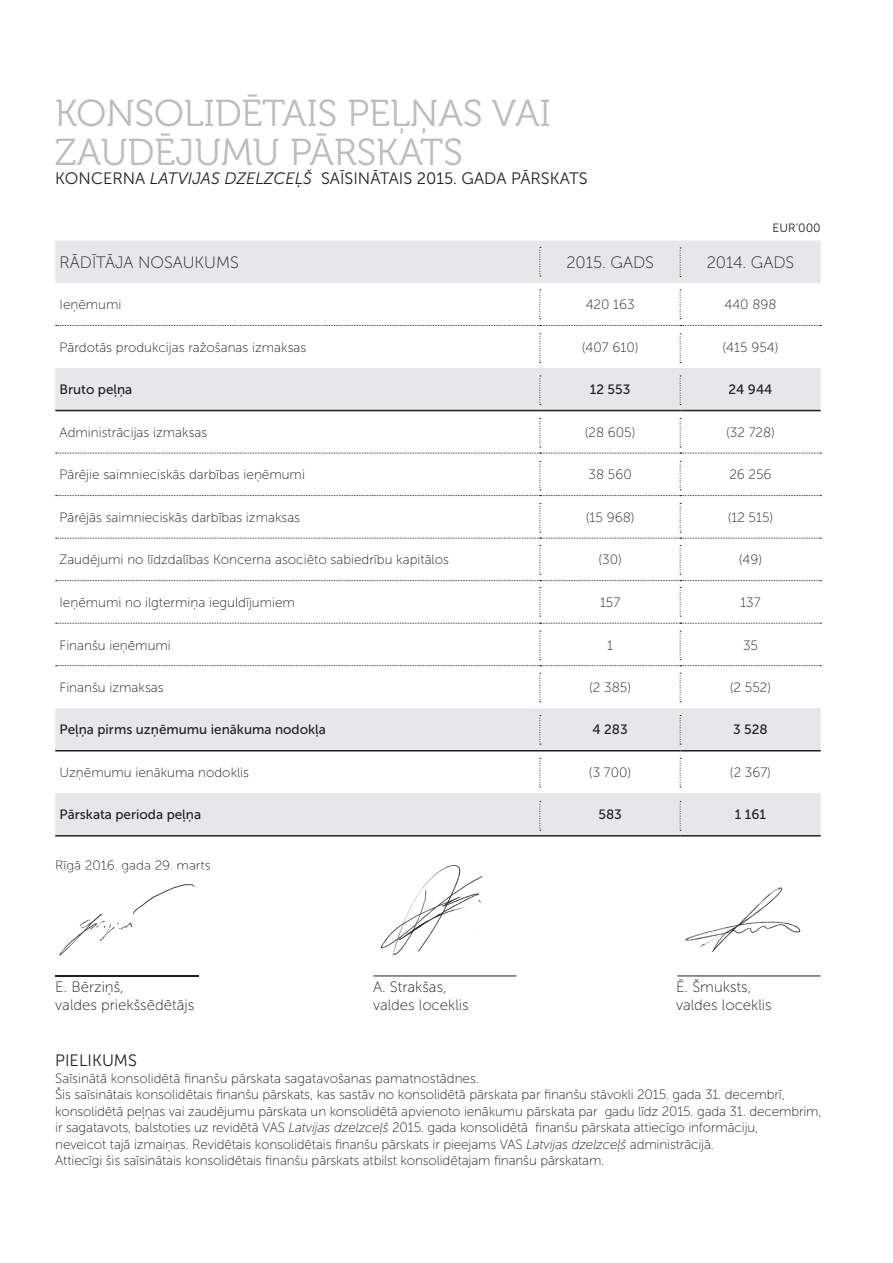
<style>
.page{position:relative;width:893px;height:1263px;background:#fff}
.page>*{position:absolute;margin:0;border:0;box-sizing:border-box;transform-origin:0 0}
.t1{font:37.5px/39px "Museo 300";color:#bcbdc0}
.t2{font:16.5px "Museo Sans 300";color:#231f20}
.t3{font:16.5px "Museo Sans 100";color:#231f20}
.t4{font:15px/18px "Museo Sans 100";color:#231f20}
.t5{font:13.5px/16.5px "Museo Sans 100";letter-spacing:-.01em;color:#231f20}
.t6{font:13.5px "Museo Sans 500";color:#231f20}
.t7{font:12px "Museo Sans 300";color:#231f20}
.s1{font-style:italic}
</style>
<div class="page">
<svg style="left:55px;top:240px;width:766px;height:595px"></svg>
<svg style="left:56px;top:325px;width:765px;height:1px"></svg>
<svg style="left:56px;top:623px;width:765px;height:1px"></svg>
<hr style="left:55px;top:410px;width:485px;height:1px;background:#231f20">
<hr style="left:540px;top:410px;width:140px;height:1px;background:#231f20">
<hr style="left:680px;top:410px;width:141px;height:1px;background:#231f20">
<hr style="left:55px;top:750px;width:485px;height:1px;background:#231f20">
<hr style="left:540px;top:750px;width:140px;height:1px;background:#231f20">
<hr style="left:680px;top:750px;width:141px;height:1px;background:#231f20">
<hr style="left:55px;top:835px;width:485px;height:1px;background:#231f20">
<hr style="left:540px;top:835px;width:140px;height:1px;background:#231f20">
<hr style="left:680px;top:835px;width:141px;height:1px;background:#231f20">
<svg style="left:539px;top:290px;width:2px;height:29px"></svg>
<svg style="left:539px;top:247px;width:2px;height:30px"></svg>
<svg style="left:539px;top:333px;width:2px;height:30px"></svg>
<svg style="left:539px;top:376px;width:2px;height:29px"></svg>
<svg style="left:539px;top:587px;width:2px;height:30px"></svg>
<svg style="left:539px;top:673px;width:2px;height:29px"></svg>
<svg style="left:539px;top:715px;width:2px;height:30px"></svg>
<svg style="left:539px;top:758px;width:2px;height:29px"></svg>
<svg style="left:539px;top:801px;width:2px;height:30px"></svg>
<svg style="left:680px;top:290px;width:1px;height:29px"></svg>
<svg style="left:680px;top:248px;width:1px;height:29px"></svg>
<svg style="left:680px;top:333px;width:1px;height:30px"></svg>
<svg style="left:680px;top:376px;width:1px;height:29px"></svg>
<svg style="left:56px;top:418px;width:765px;height:36px"></svg>
<svg style="left:56px;top:461px;width:765px;height:35px"></svg>
<svg style="left:56px;top:503px;width:765px;height:36px"></svg>
<svg style="left:56px;top:545px;width:765px;height:36px"></svg>
<svg style="left:680px;top:587px;width:1px;height:30px"></svg>
<svg style="left:56px;top:631px;width:765px;height:35px"></svg>
<svg style="left:680px;top:673px;width:1px;height:29px"></svg>
<svg style="left:680px;top:715px;width:1px;height:30px"></svg>
<svg style="left:680px;top:758px;width:1px;height:29px"></svg>
<svg style="left:680px;top:801px;width:1px;height:30px"></svg>
<hr style="left:373px;top:975px;width:144px;height:1px;background:#231f20">
<hr style="left:677px;top:975px;width:144px;height:1px;background:#231f20">
<img style="left:685px;top:887px;width:116px;height:65px">
<img style="left:380px;top:865px;width:103px;height:90px">
<img style="left:59px;top:872px;width:140px;height:104px">
<img style="left:68px;top:870px;width:61px;height:2px">
<img style="left:55px;top:975px;width:143px;height:1px">
<h1 class="t1" style="left:55px;top:94px;width:497px">KONSOLIDĒTAIS PEĻŅAS VAI<br>ZAUDĒJUMU PĀRSKATS</h1>
<p class="t2" style="left:55px;top:170px;width:534px">KONCERNA <span class="s1">LATVIJAS DZELZCEĻŠ</span> SAĪSINĀTAIS 2015. GADA PĀRSKATS</p>
<p class="t7" style="left:773px;top:221px;width:50px">EUR’000</p>
<p class="t3" style="left:60px;top:253px;width:181px">RĀDĪTĀJA NOSAUKUMS</p>
<p class="t3" style="left:566px;top:253px;width:89px">2015. GADS</p>
<p class="t3" style="left:707px;top:253px;width:89px">2014. GADS</p>
<p class="t5" style="left:60px;top:296px;width:63px">Ieņēmumi</p>
<p class="t5" style="left:586px;top:296px;width:51px">420 163</p>
<p class="t5" style="left:724px;top:296px;width:54px">440 898</p>
<p class="t5" style="left:60px;top:339px;width:248px">Pārdotās produkcijas ražošanas izmaksas</p>
<p class="t5" style="left:582px;top:339px;width:58px">(407 610)</p>
<p class="t5" style="left:722px;top:339px;width:58px">(415 954)</p>
<p class="t6" style="left:60px;top:382px;width:74px">Bruto peļņa</p>
<p class="t6" style="left:590px;top:382px;width:42px">12 553</p>
<p class="t6" style="left:729px;top:382px;width:45px">24 944</p>
<p class="t5" style="left:60px;top:424px;width:149px">Administrācijas izmaksas</p>
<p class="t5" style="left:585px;top:424px;width:52px">(28 605)</p>
<p class="t5" style="left:726px;top:424px;width:50px">(32 728)</p>
<p class="t5" style="left:60px;top:467px;width:247px">Pārējie saimnieciskās darbības ieņēmumi</p>
<p class="t5" style="left:589px;top:467px;width:45px">38 560</p>
<p class="t5" style="left:729px;top:467px;width:44px">26 256</p>
<p class="t5" style="left:59px;top:509px;width:242px">Pārējās saimnieciskās darbības izmaksas</p>
<p class="t5" style="left:586px;top:509px;width:50px">(15 968)</p>
<p class="t5" style="left:728px;top:509px;width:47px">(12 515)</p>
<p class="t5" style="left:59px;top:552px;width:391px">Zaudējumi no līdzdalības Koncerna asociēto sabiedrību kapitālos</p>
<p class="t5" style="left:598px;top:552px;width:25px">(30)</p>
<p class="t5" style="left:739px;top:552px;width:25px">(49)</p>
<p class="t5" style="left:59px;top:594px;width:237px">Ieņēmumi no ilgtermiņa ieguldījumiem</p>
<p class="t5" style="left:600px;top:594px;width:22px">157</p>
<p class="t5" style="left:740px;top:594px;width:22px">137</p>
<p class="t5" style="left:59px;top:637px;width:113px">Finanšu ieņēmumi</p>
<p class="t5" style="left:607px;top:637px;width:7px">1</p>
<p class="t5" style="left:743px;top:637px;width:16px">35</p>
<p class="t5" style="left:59px;top:679px;width:106px">Finanšu izmaksas</p>
<p class="t5" style="left:589px;top:679px;width:43px">(2 385)</p>
<p class="t5" style="left:730px;top:679px;width:43px">(2 552)</p>
<p class="t6" style="left:59px;top:722px;width:268px">Peļņa pirms uzņēmumu ienākuma nodokļa</p>
<p class="t6" style="left:593px;top:722px;width:37px">4 283</p>
<p class="t6" style="left:733px;top:722px;width:36px">3 528</p>
<p class="t5" style="left:59px;top:765px;width:191px">Uzņēmumu ienākuma nodoklis</p>
<p class="t5" style="left:589px;top:765px;width:44px">(3 700)</p>
<p class="t5" style="left:730px;top:765px;width:43px">(2 367)</p>
<p class="t6" style="left:59px;top:807px;width:143px">Pārskata perioda peļņa</p>
<p class="t6" style="left:598px;top:807px;width:25px">583</p>
<p class="t6" style="left:735px;top:807px;width:33px">1 161</p>
<p class="t5" style="left:55px;top:857px;width:157px">Rīgā 2016. gada 29. marts</p>
<p class="t4" style="left:55px;top:978px;width:140px">E. Bērziņš,<br>valdes priekšsēdētājs</p>
<p class="t4" style="left:676px;top:978px;width:97px">Ē. Šmuksts, valdes loceklis</p>
<p class="t4" style="left:373px;top:978px;width:97px">A. Strakšas, valdes loceklis</p>
<p class="t2" style="left:55px;top:1051px;width:83px">PIELIKUMS</p>
<p class="t5" style="left:55px;top:1070px;width:768px">Saīsinātā konsolidētā finanšu pārskata sagatavošanas pamatnostādnes.<br>Šis saīsinātais konsolidētais finanšu pārskats, kas sastāv no konsolidētā pārskata par finanšu stāvokli 2015. gada 31. decembrī, konsolidētā peļņas vai zaudējumu pārskata un konsolidētā apvienoto ienākumu pārskata par gadu līdz 2015. gada 31. decembrim, ir sagatavots, balstoties uz revidētā VAS <span class="s1">Latvijas dzelzceļš</span> 2015. gada konsolidētā finanšu pārskata attiecīgo informāciju,<br>neveicot tajā izmaiņas. Revidētais konsolidētais finanšu pārskats ir pieejams VAS <span class="s1">Latvijas dzelzceļš</span> administrācijā.<br>Attiecīgi šis saīsinātais konsolidētais finanšu pārskats atbilst konsolidētajam finanšu pārskatam.</p>
</div>
